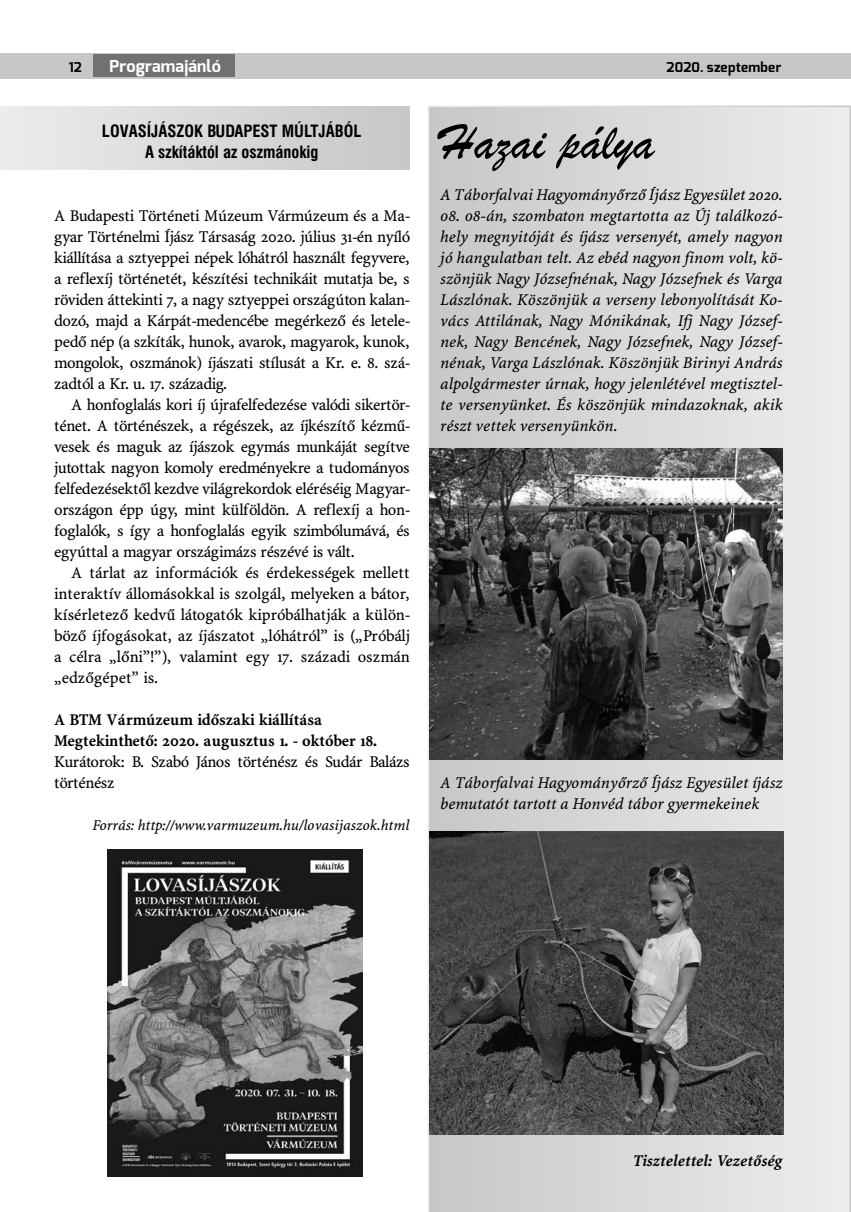
<style>
.page{position:relative;width:851px;height:1212px;background:#fff}
.page>*{position:absolute;margin:0;border:0;box-sizing:border-box;transform-origin:0 0}
.t1{font:52.5px "Brush Script";color:#000}
.t2{font:16.5px/21px "Minion PFL";color:#000;text-align:justify}
.t3{font:italic 16.5px/21px "Minion PFL";color:#000;text-align:justify}
.t4{font:700 16.5px/21px "Minion PFL";color:#000}
.t5{font:700 16.5px/21px "Swiss 721 Cn PFL";color:#000;text-align:center}
.t6{font:italic 700 16.5px "Minion PFL";color:#000}
.t7{font:700 16.5px "Exo";letter-spacing:.01em;color:#fff}
.t8{font:italic 15px "Minion PFL";color:#000}
.t9{font:700 13.5px "Exo";letter-spacing:.015em;color:#000}
</style>
<div class="page">
<div style="left:0;top:53px;width:850px;height:26px;background:#c6c7c8"></div>
<div style="left:94px;top:55px;width:141px;height:22px;background:#707172"></div>
<div style="left:0;top:106px;width:409px;height:63px;background:linear-gradient(to right,#ececed,#c6c7c9)"></div>
<svg style="left:428px;top:106px;width:422px;height:1106px;background:#dbdbdc"></svg>
<img style="left:108px;top:849px;width:254px;height:327px">
<img style="left:429px;top:448px;width:353px;height:311px">
<img style="left:429px;top:831px;width:354px;height:304px">
<p class="t9" style="left:69px;top:58px;width:15px">12</p>
<p class="t7" style="left:109px;top:55px;width:113px">Programajánló</p>
<p class="t9" style="left:666px;top:58px;width:116px">2020. szeptember</p>
<p class="t5" style="left:102px;top:121px;width:261px">LOVASÍJÁSZOK BUDAPEST MÚLTJÁBÓL<br>A szkítáktól az oszmánokig</p>
<p class="t2" style="left:54px;top:206px;width:357px">A Budapesti Történeti Múzeum Vármúzeum és a Ma&shy;gyar Történelmi Íjász Társaság 2020. július 31-én nyíló kiállítása a sztyeppei népek lóhátról használt fegyvere, a reflexíj történetét, készítési technikáit mutatja be, s röviden áttekinti 7, a nagy sztyeppei országúton kalan&shy;dozó, majd a Kárpát-medencébe megérkező és letele&shy;pedő nép (a szkíták, hunok, avarok, magyarok, kunok, mongolok, oszmánok) íjászati stílusát a Kr. e. 8. szá&shy;zadtól a Kr. u. 17. századig.</p>
<p class="t2" style="left:54px;top:395px;width:357px;text-indent:17px">A honfoglalás kori íj újrafelfedezése valódi sikertör&shy;ténet. A történészek, a régészek, az íjkészítő kézmű&shy;vesek és maguk az íjászok egymás munkáját segítve jutottak nagyon komoly eredményekre a tudományos felfedezésektől kezdve világrekordok eléréséig Magyar&shy;országon épp úgy, mint külföldön. A reflexíj a hon&shy;foglalók, s így a honfoglalás egyik szimbólumává, és egyúttal a magyar országimázs részévé is vált.</p>
<p class="t2" style="left:54px;top:563px;width:357px;text-indent:17px">A tárlat az információk és érdekességek mellett interaktív állomásokkal is szolgál, melyeken a bátor, kísérletező kedvű látogatók kipróbálhatják a külön&shy;böző íjfogásokat, az íjászatot „lóhátról” is („Próbálj a célra „lőni”!”), valamint egy 17. századi oszmán „edzőgépet” is.</p>
<p class="t4" style="left:54px;top:710px;width:324px">A BTM Vármúzeum időszaki kiállítása<br>Megtekinthető: 2020. augusztus 1. - október 18.</p>
<p class="t2" style="left:54px;top:752px;width:357px">Kurátorok: B. Szabó János történész és Sudár Balázs történész</p>
<p class="t8" style="left:92px;top:817px;width:318px">Forrás: http://www.varmuzeum.hu/lovasijaszok.html</p>
<h1 class="t1" style="left:440px;top:110px;width:216px">Hazai pálya</h1>
<p class="t3" style="left:440px;top:185px;width:344px">A Táborfalvai Hagyományőrző Íjász Egyesület 2020.</p>
<p class="t3" style="left:440px;top:206px;width:344px">08. 08-án, szombaton megtartotta az Új találkozó&shy;hely megnyitóját és íjász versenyét, amely nagyon jó hangulatban telt. Az ebéd nagyon finom volt, kö&shy;szönjük Nagy Józsefnénak, Nagy Józsefnek és Varga Lászlónak. Köszönjük a verseny lebonyolítását Ko&shy;vács Attilának, Nagy Mónikának, Ifj Nagy József&shy;nek, Nagy Bencének, Nagy Józsefnek, Nagy József&shy;nénak, Varga Lászlónak. Köszönjük Birinyi András alpolgármester úrnak, hogy jelenlétével megtisztel&shy;te versenyünket. És köszönjük mindazoknak, akik részt vettek versenyünkön.</p>
<p class="t3" style="left:440px;top:773px;width:344px">A Táborfalvai Hagyományőrző Íjász Egyesület íjász bemutatót tartott a Honvéd tábor gyermekeinek</p>
<p class="t6" style="left:632px;top:1152px;width:151px">Tisztelettel: Vezetőség</p>
</div>
